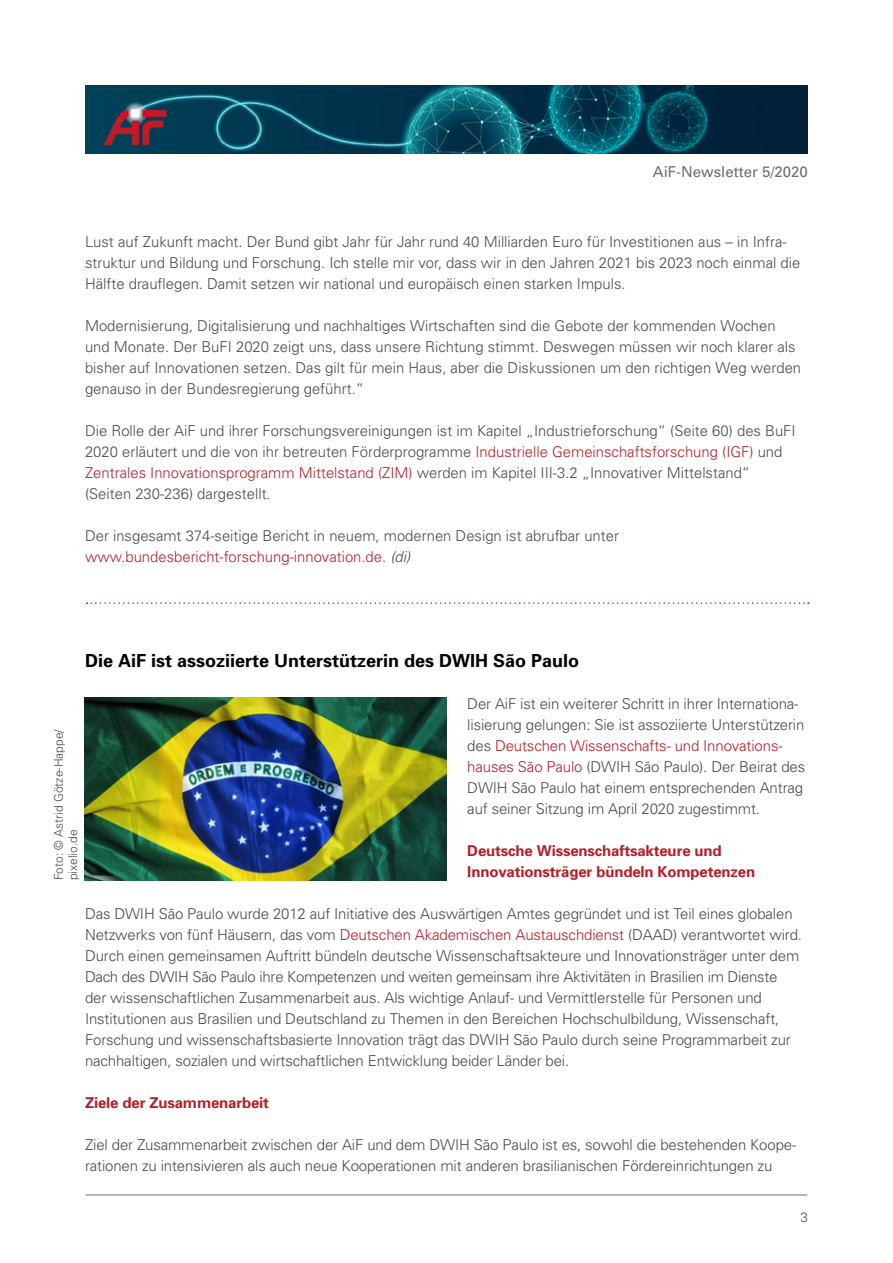
<style>
.page{position:relative;width:893px;height:1263px;background:#fff}
.page>*{position:absolute;margin:0;border:0;box-sizing:border-box;transform-origin:0 0}
.t1{font:700 18px "Univers";color:#000}
.t2{font:300 15px/21px "Univers";letter-spacing:-.01em;color:#4a4a49}
.t3{font:700 15px/21px "Univers";letter-spacing:-.01em;color:#b61f29}
.Einf__Abs{font:15px "Univers";color:#706f6f}
.Einf__Abs-2{font:300 13.5px "Univers";color:#4a4a49}
.Einf__Abs-3{font:300 12px/14.4px "Univers";color:#4a4a49}
.s1{color:#b61f29}
.s2{font-style:italic}
</style>
<div class="page">
<img style="left:85px;top:85px;width:723px;height:68px">
<hr style="left:86px;top:1194px;width:721px;height:1px;background:#9d9d9c">
<svg style="left:87px;top:602px;width:722px;height:2px"></svg>
<img style="left:84px;top:697px;width:362px;height:183px">
<p class="Einf__Abs" style="left:653px;top:163px;width:157px">AiF-Newsletter 5/2020</p>
<p class="t2" style="left:85px;top:231px;width:717px">Lust auf Zukunft macht. Der Bund gibt Jahr für Jahr rund 40 Milliarden Euro für Investitionen aus – in Infra&shy;struktur und Bildung und Forschung. Ich stelle mir vor, dass wir in den Jahren 2021 bis 2023 noch einmal die<br>Hälfte drauflegen. Damit setzen wir national und europäisch einen starken Impuls.</p>
<p class="t2" style="left:85px;top:315px;width:718px">Modernisierung, Digitalisierung und nachhaltiges Wirtschaften sind die Gebote der kommenden Wochen und Monate. Der BuFI 2020 zeigt uns, dass unsere Richtung stimmt. Deswegen müssen wir noch klarer als bisher auf Innovationen setzen. Das gilt für mein Haus, aber die Diskussionen um den richtigen Weg werden genauso in der Bundesregierung geführt.“</p>
<p class="t2" style="left:85px;top:420px;width:712px">Die Rolle der AiF und ihrer Forschungsvereinigungen ist im Kapitel „Industrieforschung“ (Seite 60) des BuFI 2020 erläutert und die von ihr betreuten Förderprogramme <span class="s1">Industrielle Gemeinschaftsforschung (IGF)</span> und <span class="s1">Zentrales Innovationsprogramm Mittelstand (ZIM)</span> werden im Kapitel III-3.2 „Innovativer Mittelstand“ (Seiten 230-236) dargestellt.</p>
<p class="t2" style="left:85px;top:525px;width:535px">Der insgesamt 374-seitige Bericht in neuem, modernen Design ist abrufbar unter <span class="s1">www.bundesbericht-forschung-innovation.de</span>. <span class="s2">(di)</span></p>
<p class="t1" style="left:85px;top:650px;width:496px">Die AiF ist assoziierte Unterstützerin des DWIH São Paulo</p>
<p class="t2" style="left:467px;top:693px;width:339px">Der AiF ist ein weiterer Schritt in ihrer Internationa&shy;lisierung gelungen: Sie ist assoziierte Unterstützerin des <span class="s1">Deutschen Wissenschafts- und Innovations&shy;hauses São Paulo</span> (DWIH São Paulo). Der Beirat des DWIH São Paulo hat einem entsprechenden Antrag auf seiner Sitzung im April 2020 zugestimmt.</p>
<p class="t3" style="left:467px;top:840px;width:289px">Deutsche Wissenschaftsakteure und<br>Innovationsträger bündeln Kompetenzen</p>
<p class="t2" style="left:85px;top:903px;width:718px">Das DWIH São Paulo wurde 2012 auf Initiative des Auswärtigen Amtes gegründet und ist Teil eines globalen Netzwerks von fünf Häusern, das vom <span class="s1">Deutschen Akademischen Austauschdienst</span> (DAAD) verantwortet wird.<br>Durch einen gemeinsamen Auftritt bündeln deutsche Wissenschaftsakteure und Innovationsträger unter dem Dach des DWIH São Paulo ihre Kompetenzen und weiten gemeinsam ihre Aktivitäten in Brasilien im Dienste der wissenschaftlichen Zusammenarbeit aus. Als wichtige Anlauf- und Vermittlerstelle für Personen und Institutionen aus Brasilien und Deutschland zu Themen in den Bereichen Hochschulbildung, Wissenschaft, Forschung und wissenschaftsbasierte Innovation trägt das DWIH São Paulo durch seine Programmarbeit zur nachhaltigen, sozialen und wirtschaftlichen Entwicklung beider Länder bei.</p>
<p class="t3" style="left:85px;top:1092px;width:186px">Ziele der Zusammenarbeit</p>
<p class="t2" style="left:85px;top:1134px;width:713px">Ziel der Zusammenarbeit zwischen der AiF und dem DWIH São Paulo ist es, sowohl die bestehenden Koope&shy;rationen zu intensivieren als auch neue Kooperationen mit anderen brasilianischen Fördereinrichtungen zu</p>
<p class="Einf__Abs-2" style="left:800px;top:1209px;width:9px">3</p>
<p class="Einf__Abs-3" style="left:51px;top:880px;width:153px;rotate:-90deg">Foto: © Astrid Götze-Happe/ pixelio.de</p>
</div>
